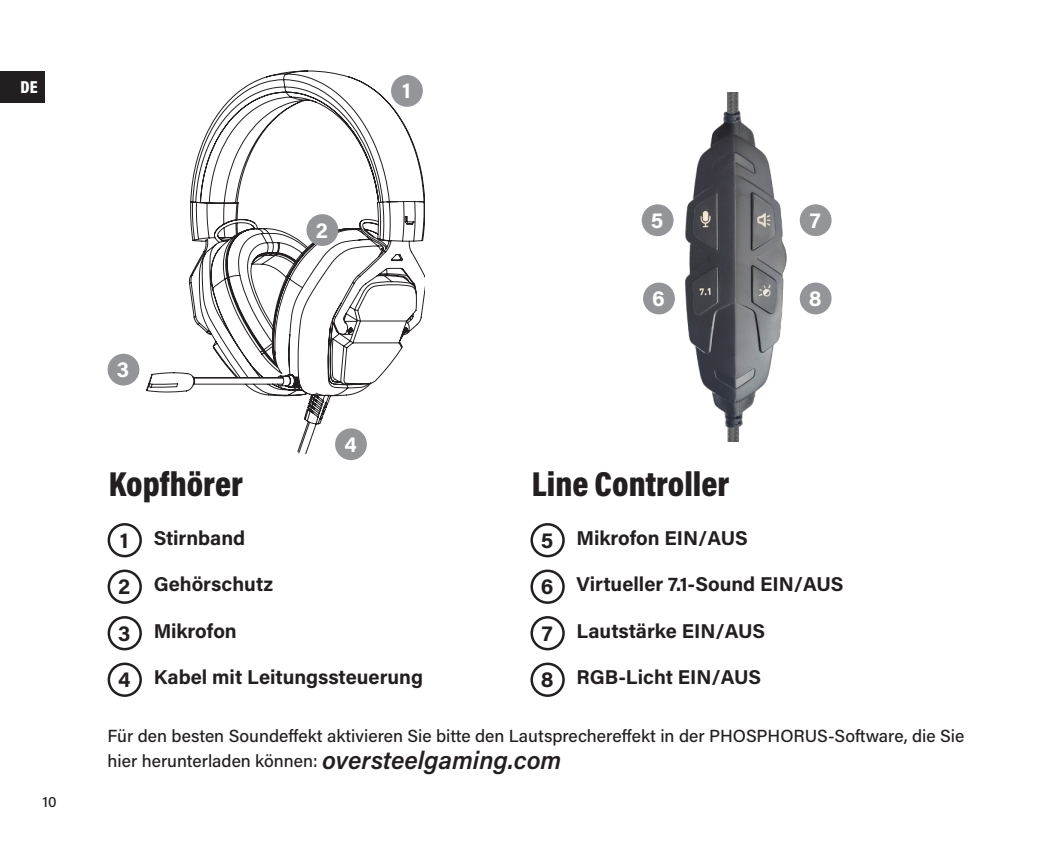
<style>
.page{position:relative;width:1063px;height:851px;background:#fff}
.page>*{position:absolute;margin:0;border:0;box-sizing:border-box;transform-origin:0 0}
.t1{font:900 35px "Acumin Pro Cond";color:#231f20}
.t2{font:700 22px "Acumin Pro";color:#231f20}
.t3{font:700 22px "Acumin Pro";color:#fff}
.t4{font:700 20px "Acumin Pro";color:#231f20}
.t5{font:500 17.5px/24.8px "Acumin Pro";color:#231f20}
.t6{font:900 17.5px "Acumin Pro Cond";color:#fff}
.t7{font:500 15px "Acumin Pro";color:#231f20}
.s1{font-weight:600;font-style:italic;font-size:25px}
</style>
<div class="page">
<svg style="left:146px;top:71px;width:279px;height:382px"></svg>
<div style="left:0;top:71px;width:45px;height:32px;background:#231f20"></div>
<img style="left:658px;top:93px;width:153px;height:348px">
<div style="left:530px;top:523px;width:35px;height:34px;border:2px solid #231f20;border-radius:50%"></div>
<div style="left:108px;top:523px;width:34px;height:34px;border:2px solid #231f20;border-radius:50%"></div>
<div style="left:642px;top:204px;width:32px;height:32px;background:#939598;border-radius:50%"></div>
<div style="left:391px;top:75px;width:32px;height:32px;background:#939598;border-radius:50%"></div>
<div style="left:306px;top:214px;width:32px;height:32px;background:#939598;border-radius:50%"></div>
<div style="left:108px;top:353px;width:31px;height:32px;background:#939598;border-radius:50%"></div>
<div style="left:335px;top:428px;width:32px;height:32px;background:#939598;border-radius:50%"></div>
<div style="left:643px;top:282px;width:32px;height:32px;background:#939598;border-radius:50%"></div>
<div style="left:800px;top:204px;width:32px;height:32px;background:#939598;border-radius:50%"></div>
<div style="left:800px;top:282px;width:32px;height:32px;background:#939598;border-radius:50%"></div>
<div style="left:530px;top:569px;width:35px;height:34px;border:2px solid #231f20;border-radius:50%"></div>
<div style="left:108px;top:569px;width:34px;height:34px;border:2px solid #231f20;border-radius:50%"></div>
<div style="left:530px;top:616px;width:35px;height:34px;border:2px solid #231f20;border-radius:50%"></div>
<div style="left:108px;top:616px;width:34px;height:34px;border:2px solid #231f20;border-radius:50%"></div>
<div style="left:530px;top:662px;width:35px;height:34px;border:2px solid #231f20;border-radius:50%"></div>
<div style="left:108px;top:662px;width:34px;height:34px;border:2px solid #231f20;border-radius:50%"></div>
<p class="t6" style="left:20px;top:75px;width:19px">DE</p>
<p class="t7" style="left:43px;top:791px;width:16px">10</p>
<p class="t3" style="left:117px;top:354px;width:14px">3</p>
<p class="t3" style="left:316px;top:214px;width:14px">2</p>
<p class="t3" style="left:402px;top:75px;width:10px">1</p>
<p class="t3" style="left:344px;top:428px;width:14px">4</p>
<p class="t3" style="left:651px;top:204px;width:14px">5</p>
<p class="t3" style="left:652px;top:283px;width:14px">6</p>
<p class="t1" style="left:109px;top:461px;width:136px">Kopfhörer</p>
<p class="t1" style="left:532px;top:461px;width:199px">Line Controller</p>
<p class="t3" style="left:810px;top:204px;width:12px">7</p>
<p class="t3" style="left:809px;top:283px;width:14px">8</p>
<p class="t4" style="left:154px;top:523px;width:93px">Stirnband</p>
<p class="t4" style="left:577px;top:523px;width:173px">Mikrofon EIN/AUS</p>
<p class="t4" style="left:154px;top:570px;width:121px">Gehörschutz</p>
<p class="t4" style="left:577px;top:570px;width:269px">Virtueller 7.1-Sound EIN/AUS</p>
<p class="t4" style="left:154px;top:616px;width:85px">Mikrofon</p>
<p class="t4" style="left:577px;top:616px;width:190px">Lautstärke EIN/AUS</p>
<p class="t4" style="left:154px;top:663px;width:271px">Kabel mit Leitungssteuerung</p>
<p class="t4" style="left:577px;top:663px;width:186px">RGB-Licht EIN/AUS</p>
<p class="t2" style="left:120px;top:524px;width:10px">1</p>
<p class="t2" style="left:541px;top:524px;width:14px">5</p>
<p class="t2" style="left:118px;top:571px;width:14px">2</p>
<p class="t2" style="left:541px;top:571px;width:14px">6</p>
<p class="t2" style="left:118px;top:617px;width:14px">3</p>
<p class="t2" style="left:542px;top:617px;width:12px">7</p>
<p class="t2" style="left:118px;top:664px;width:14px">4</p>
<p class="t2" style="left:541px;top:664px;width:14px">8</p>
<p class="t5" style="left:108px;top:722px;width:858px">Für den besten Soundeffekt aktivieren Sie bitte den Lautsprechereffekt in der PHOSPHORUS-Software, die Sie hier herunterladen können: <span class="s1">oversteelgaming.com</span></p>
</div>
